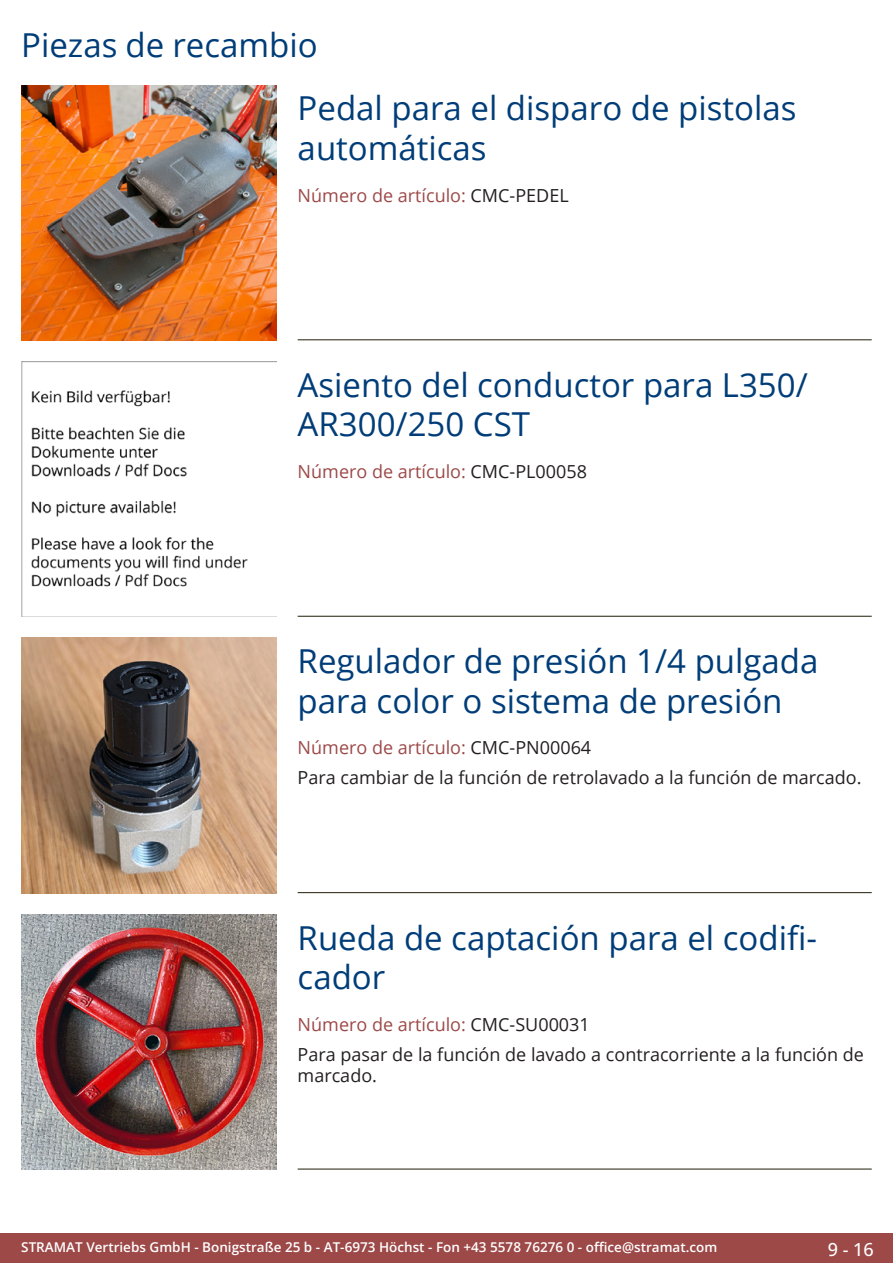
<style>
.page{position:relative;width:893px;height:1263px;background:#fff}
.page>*{position:absolute;margin:0;border:0;box-sizing:border-box;transform-origin:0 0}
.Produkttitel{font:33px/39.6px "Open Sans";color:#003d78}
.RastTitel{font:33px "Open Sans";color:#003d78}
.Beschreibung_Text{font:18px/21.6px "Open Sans";color:#231f20}
.TechDaten_Überschrif{font:18px "Open Sans";color:#9c4948}
.t1{font:500 18px "Open Sans";color:#fff}
.t2{font:600 13.5px "Open Sans";color:#fff}
.s1{color:#231f20}
</style>
<div class="page">
<div style="left:0;top:1233px;width:893px;height:30px;background:#9c4948"></div>
<hr style="left:298px;top:340px;width:574px;height:1px;background:#201d08">
<hr style="left:298px;top:616px;width:574px;height:1px;background:#201d08">
<hr style="left:298px;top:892px;width:574px;height:1px;background:#201d08">
<hr style="left:298px;top:1169px;width:574px;height:1px;background:#201d08">
<img style="left:21px;top:85px;width:255px;height:255px">
<img style="left:21px;top:361px;width:255px;height:256px">
<img style="left:21px;top:638px;width:255px;height:255px">
<img style="left:21px;top:914px;width:255px;height:255px">
<p class="RastTitel" style="left:21px;top:22px;width:298px">Piezas de recambio</p>
<p class="Produkttitel" style="left:298px;top:88px;width:500px">Pedal para el disparo de pistolas automáticas</p>
<p class="TechDaten_Überschrif" style="left:298px;top:183px;width:273px">Número de artículo: <span class="s1">CMC-PEDEL</span></p>
<p class="Produkttitel" style="left:298px;top:364px;width:512px">Asiento del conductor para L350/<br>AR300/250 CST</p>
<p class="TechDaten_Überschrif" style="left:298px;top:459px;width:291px">Número de artículo: <span class="s1">CMC-PL00058</span></p>
<p class="Produkttitel" style="left:298px;top:640px;width:522px">Regulador de presión 1/4 pulgada para color o sistema de presión</p>
<p class="TechDaten_Überschrif" style="left:298px;top:735px;width:295px">Número de artículo: <span class="s1">CMC-PN00064</span></p>
<p class="Beschreibung_Text" style="left:298px;top:766px;width:565px">Para cambiar de la función de retrolavado a la función de marcado.</p>
<p class="Produkttitel" style="left:298px;top:917px;width:518px">Rueda de captación para el codifi&shy;cador</p>
<p class="TechDaten_Überschrif" style="left:298px;top:1012px;width:294px">Número de artículo: <span class="s1">CMC-SU00031</span></p>
<p class="Beschreibung_Text" style="left:298px;top:1043px;width:568px">Para pasar de la función de lavado a contracorriente a la función de marcado.</p>
<p class="t2" style="left:21px;top:1238px;width:698px">STRAMAT Vertriebs GmbH - Bonigstraße 25 b - AT-6973 Höchst - Fon +43 5578 76276 0 - office@stramat.com</p>
<p class="t1" style="left:828px;top:1237px;width:48px">9 - 16</p>
</div>
